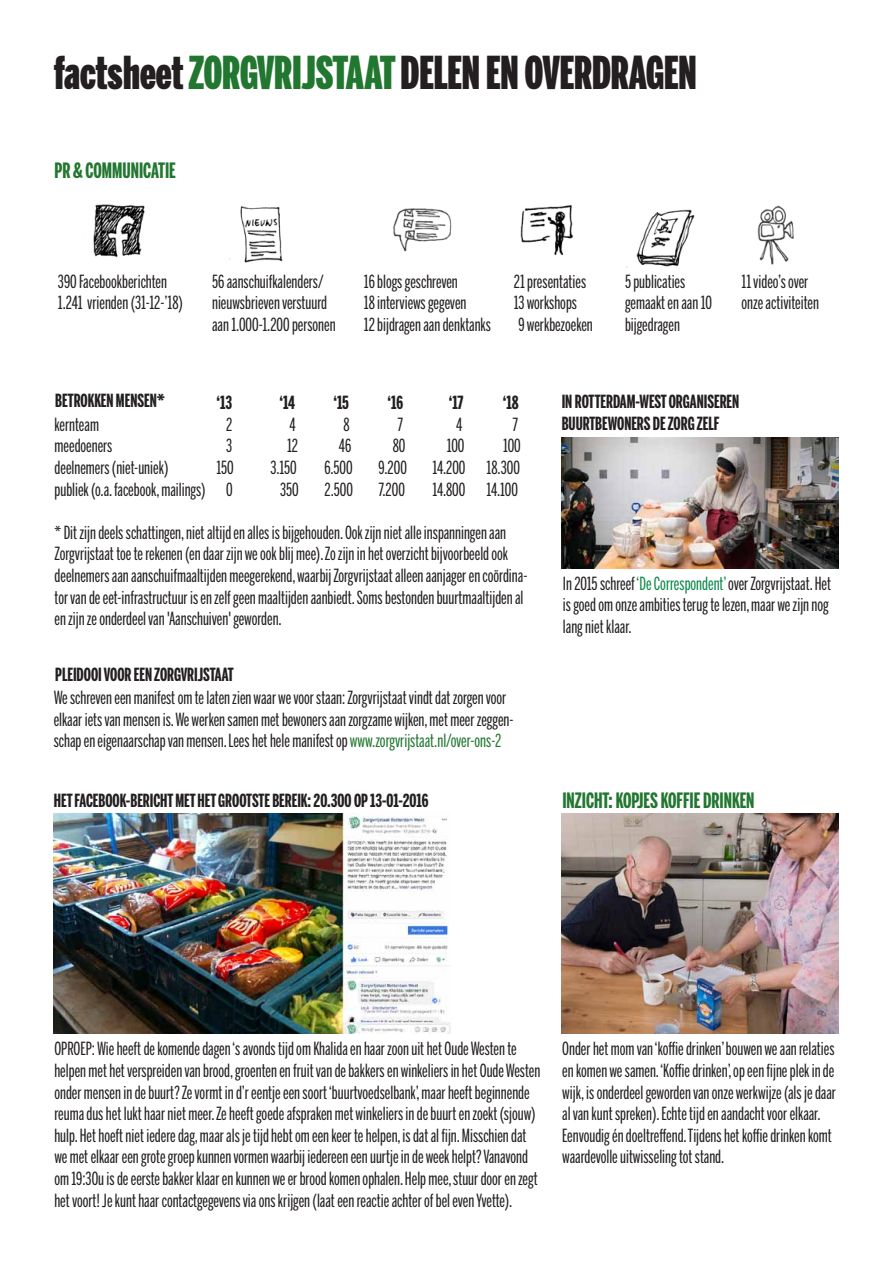
<style>
.page{position:relative;width:893px;height:1263px;background:#fff}
.page>*{position:absolute;margin:0;border:0;box-sizing:border-box;transform-origin:0 0}
.t1{font:900 45px "Benton Sans Extra Comp";color:#231f20}
.t2{font:700 21px "Benton Sans Extra Comp";color:#227730}
.t3{font:18px/21.6px "Benton Sans Extra Comp";color:#231f20}
.t4{font:700 18px/21.6px "Benton Sans Extra Comp";color:#231f20}
.s1{color:#227730}
.s2{color:#0d874a}
</style>
<div class="page">
<img style="left:93px;top:204px;width:52px;height:54px">
<img style="left:520px;top:204px;width:53px;height:52px">
<img style="left:393px;top:208px;width:59px;height:44px">
<img style="left:229px;top:206px;width:54px;height:57px">
<img style="left:626px;top:209px;width:69px;height:59px">
<img style="left:757px;top:205px;width:37px;height:60px">
<img style="left:54px;top:813px;width:396px;height:220px">
<img style="left:562px;top:813px;width:277px;height:220px">
<img style="left:562px;top:438px;width:277px;height:130px">
<h1 class="t1" style="left:54px;top:47px;width:644px">factsheet <span class="s1">ZORGVRIJSTAAT</span> DELEN EN OVERDRAGEN</h1>
<p class="t2" style="left:55px;top:158px;width:123px">PR &amp; COMMUNICATIE</p>
<p class="t3" style="left:58px;top:271px;width:127px">390 Facebookberichten<br>1.241 vrienden (31-12-’18)</p>
<p class="t3" style="left:514px;top:271px;width:80px">21 presentaties<br>13 workshops<br>9 werkbezoeken</p>
<p class="t3" style="left:212px;top:271px;width:125px">56 aanschuifkalenders/ nieuwsbrieven verstuurd aan 1.000-1.200 personen</p>
<p class="t3" style="left:625px;top:271px;width:88px">5 publicaties gemaakt en aan 10 bijgedragen</p>
<p class="t3" style="left:741px;top:271px;width:79px">11 video’s over onze activiteiten</p>
<p class="t3" style="left:364px;top:271px;width:129px">16 blogs geschreven<br>18 interviews gegeven<br>12 bijdragen aan denktanks</p>
<p class="t4" style="left:55px;top:390px;width:111px">BETROKKEN MENSEN*</p>
<p class="t4" style="left:217px;top:392px;width:17px">‘13</p>
<p class="t4" style="left:279px;top:392px;width:17px">‘14</p>
<p class="t4" style="left:333px;top:392px;width:17px">‘15</p>
<p class="t4" style="left:387px;top:392px;width:17px">‘16</p>
<p class="t4" style="left:449px;top:392px;width:16px">‘17</p>
<p class="t4" style="left:503px;top:392px;width:17px">‘18</p>
<p class="t3" style="left:55px;top:414px;width:46px">kernteam</p>
<p class="t3" style="left:226px;top:414px;width:8px">2</p>
<p class="t3" style="left:289px;top:414px;width:8px">4</p>
<p class="t3" style="left:343px;top:414px;width:8px">8</p>
<p class="t3" style="left:397px;top:414px;width:7px">7</p>
<p class="t3" style="left:456px;top:414px;width:8px">4</p>
<p class="t3" style="left:513px;top:414px;width:7px">7</p>
<p class="t3" style="left:55px;top:435px;width:59px">meedoeners</p>
<p class="t3" style="left:226px;top:435px;width:8px">3</p>
<p class="t3" style="left:287px;top:435px;width:12px">12</p>
<p class="t3" style="left:339px;top:435px;width:14px">46</p>
<p class="t3" style="left:393px;top:435px;width:14px">80</p>
<p class="t3" style="left:447px;top:435px;width:19px">100</p>
<p class="t3" style="left:503px;top:435px;width:19px">100</p>
<p class="t3" style="left:55px;top:457px;width:115px">deelnemers (niet-uniek)</p>
<p class="t3" style="left:217px;top:457px;width:19px">150</p>
<p class="t3" style="left:271px;top:457px;width:28px">3.150</p>
<p class="t3" style="left:325px;top:457px;width:30px">6.500</p>
<p class="t3" style="left:379px;top:457px;width:30px">9.200</p>
<p class="t3" style="left:433px;top:457px;width:89px">14.200 18.300</p>
<p class="t3" style="left:55px;top:479px;width:179px">publiek (o.a. facebook, mailings) 0</p>
<p class="t3" style="left:280px;top:479px;width:20px">350</p>
<p class="t3" style="left:325px;top:479px;width:30px">2.500</p>
<p class="t3" style="left:379px;top:479px;width:28px">7.200</p>
<p class="t3" style="left:433px;top:479px;width:87px">14.800 14.100</p>
<p class="t3" style="left:55px;top:522px;width:474px">* Dit zijn deels schattingen, niet altijd en alles is bijgehouden. Ook zijn niet alle inspanningen aan Zorgvrijstaat toe te rekenen (en daar zijn we ook blij mee). Zo zijn in het overzicht bijvoorbeeld ook deelnemers aan aanschuifmaaltijden meegerekend, waarbij Zorgvrijstaat alleen aanjager en coördina&shy;tor van de eet-infrastructuur is en zelf geen maaltijden aanbiedt. Soms bestonden buurtmaaltijden al en zijn ze onderdeel van 'Aanschuiven' geworden.</p>
<p class="t4" style="left:55px;top:664px;width:180px">PLEIDOOI VOOR EEN ZORGVRIJSTAAT</p>
<p class="t3" style="left:54px;top:687px;width:461px">We schreven een manifest om te laten zien waar we voor staan: Zorgvrijstaat vindt dat zorgen voor elkaar iets van mensen is. We werken samen met bewoners aan zorgzame wijken, met meer zeggen&shy;schap en eigenaarschap van mensen. Lees het hele manifest op <span class="s1">www.zorgvrijstaat.nl/over-ons-2</span></p>
<p class="t4" style="left:562px;top:391px;width:179px">IN ROTTERDAM-WEST ORGANISEREN<br>BUURTBEWONERS DE ZORG ZELF</p>
<p class="t3" style="left:563px;top:573px;width:270px">In 2015 schreef <span class="s1">‘</span><span class="s2">De Correspondent’</span> over Zorgvrijstaat. Het is goed om onze ambities terug te lezen, maar we zijn nog lang niet klaar.</p>
<p class="t4" style="left:54px;top:790px;width:376px">HET FACEBOOK-BERICHT MET HET GROOTSTE BEREIK: 20.300 OP 13-01-2016</p>
<p class="t2" style="left:562px;top:788px;width:194px">INZICHT: KOPJES KOFFIE DRINKEN</p>
<p class="t3" style="left:54px;top:1038px;width:487px">OPROEP: Wie heeft de komende dagen ‘s avonds tijd om Khalida en haar zoon uit het Oude Westen te helpen met het verspreiden van brood, groenten en fruit van de bakkers en winkeliers in het Oude Westen onder mensen in de buurt? Ze vormt in d’r eentje een soort ‘buurtvoedselbank’, maar heeft beginnende reuma dus het lukt haar niet meer. Ze heeft goede afspraken met winkeliers in de buurt en zoekt (sjouw) hulp. Het hoeft niet iedere dag, maar als je tijd hebt om een keer te helpen, is dat al fijn. Misschien dat we met elkaar een grote groep kunnen vormen waarbij iedereen een uurtje in de week helpt? Vanavond om 19:30u is de eerste bakker klaar en kunnen we er brood komen ophalen. Help mee, stuur door en zegt het voort! Je kunt haar contactgegevens via ons krijgen (laat een reactie achter of bel even Yvette).</p>
<p class="t3" style="left:562px;top:1038px;width:275px">Onder het mom van ‘koffie drinken’ bouwen we aan relaties en komen we samen. ‘Koffie drinken’, op een fijne plek in de wijk, is onderdeel geworden van onze werkwijze (als je daar al van kunt spreken). Echte tijd en aandacht voor elkaar.<br>Eenvoudig én doeltreffend. Tijdens het koffie drinken komt waardevolle uitwisseling tot stand.</p>
</div>
